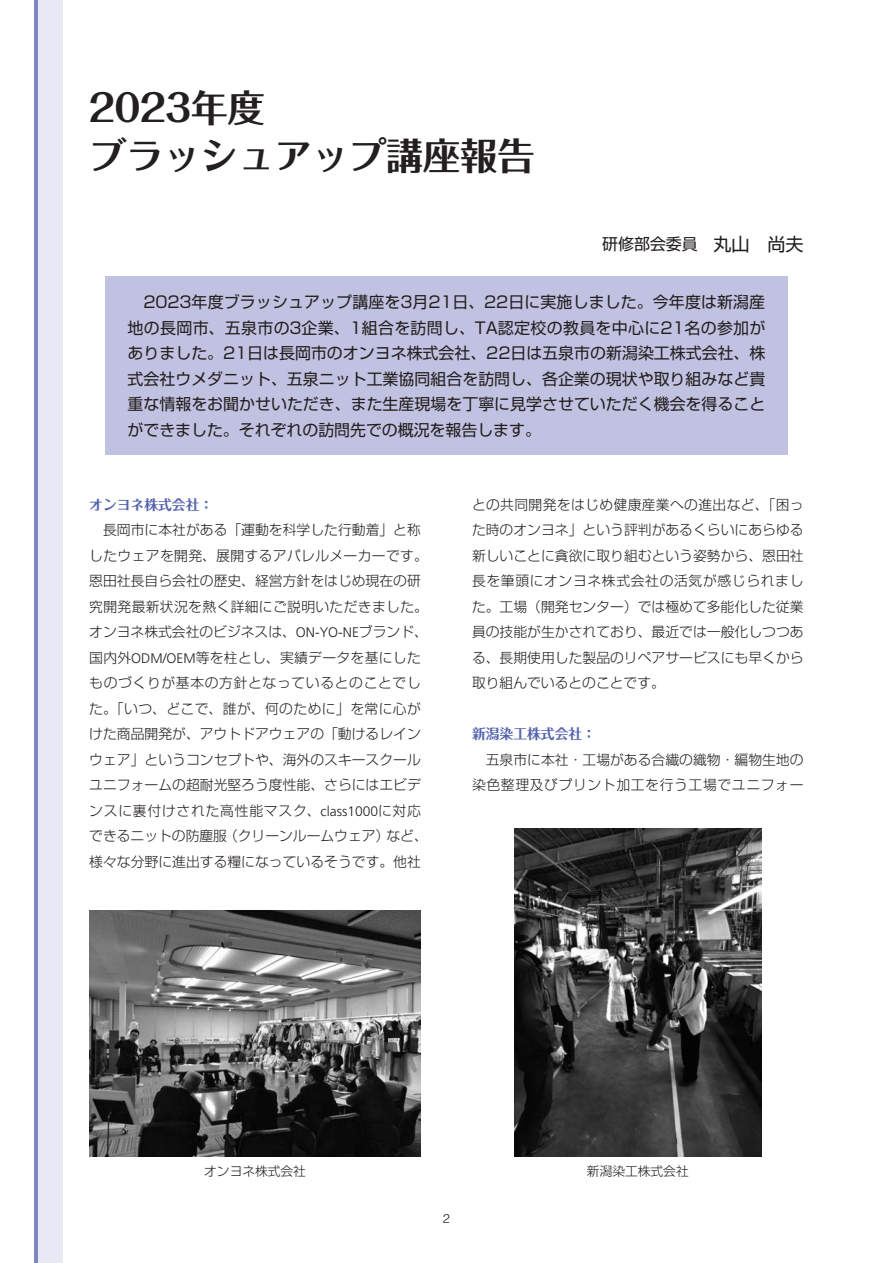
<style>
.page{position:relative;width:893px;height:1263px;background:#fff}
.page>*{position:absolute;margin:0;border:0;box-sizing:border-box;transform-origin:0 0}
.t1{font:700 37.2px/47.8px "Folk Pro";letter-spacing:-.005em;color:#231f20}
.t2{font:15.9px/25.5px "Shin Go Pr 6";letter-spacing:-.005em;color:#231f20;text-align:justify}
.t3{font:15.9px "Shin Go Pro";letter-spacing:-.005em;color:#231f20}
.t4{font:300 13.8px/25.5px "Shin Go Pro";color:#231f20}
.t5{font:300 13.8px/25.5px "Shin Go Pro";letter-spacing:.045em;color:#231f20}
.t6{font:700 13.8px "Folk Pro";letter-spacing:-.005em;color:#5564ae}
.t7{font:300 12.75px "Shin Go Pro";letter-spacing:-.005em;color:#231f20}
.t8{font:300 12.75px "Helvetica LT Std";color:#231f20}
.s1{font-size:18px}
.s2{font-family:"Frutiger LT Std"}
</style>
<div class="page">
<div style="left:38px;top:0;width:817px;height:1263px;background:#e8e9f4"></div>
<div style="left:64px;top:0;width:765px;height:1263px;background:#fff"></div>
<div style="left:804px;top:0;width:89px;height:1263px;background:#fff"></div>
<div style="left:105px;top:276px;width:683px;height:179px;background:#c1c2e1"></div>
<img style="left:89px;top:910px;width:332px;height:247px">
<img style="left:515px;top:828px;width:246px;height:329px">
<h1 class="t1" style="left:89px;top:79px;width:447px">2023年度<br>ブラッシュアップ講座報告</h1>
<p class="t3" style="left:602px;top:231px;width:203px">研修部会委員　<span class="s1">丸山　尚夫</span></p>
<p class="t2" style="left:128px;top:288px;width:639px">　2023年度ブラッシュアップ講座を3月21日、22日に実施しました。今年度は新潟産地の長岡市、五泉市の3企業、1組合を訪問し、TA認定校の教員を中心に21名の参加がありました。21日は長岡市のオンヨネ株式会社、22日は五泉市の新潟染工株式会社、株式会社ウメダニット、五泉ニット工業協同組合を訪問し、各企業の現状や取り組みなど貴重な情報をお聞かせいただき、また生産現場を丁寧に見学させていただく機会を得ることができました。それぞれの訪問先での概況を報告します。</p>
<p class="t6" style="left:89px;top:493px;width:126px">オンヨネ株式会社：</p>
<p class="t4" style="left:89px;top:515px;width:340px">　長岡市に本社がある「運動を科学した行動着」と称したウェアを開発、展開するアパレルメーカーです。恩田社長自ら会社の歴史、経営方針をはじめ現在の研究開発最新状況を熱く詳細にご説明いただきました。オンヨネ株式会社のビジネスは、<span class="s2">ON-YO-NE</span>ブランド、国内外<span class="s2">ODM/OEM</span>等を柱とし、実績データを基にしたものづくりが基本の方針となっているとのことでした。「いつ、どこで、誰が、何のために」を常に心がけた商品開発が、アウトドアウェアの「動けるレインウェア」というコンセプトや、海外のスキースクールユニフォームの超耐光堅ろう度性能、さらにはエビデンスに裏付けされた高性能マスク、<span class="s2">class1000</span>に対応できるニットの防塵服（クリーンルームウェア）など、様々な分野に進出する糧になっているそうです。他社</p>
<p class="t4" style="left:472px;top:490px;width:333px;text-align:justify">との共同開発をはじめ健康産業への進出など、「困った時のオンヨネ」という評判があるくらいにあらゆる新しいことに貪欲に取り組むという姿勢から、恩田社長を筆頭にオンヨネ株式会社の活気が感じられました。工場（開発センター）では極めて多能化した従業員の技能が生かされており、最近では一般化しつつある、長期使用した製品のリペアサービスにも早くから取り組んでいるとのことです。</p>
<p class="t6" style="left:472px;top:722px;width:126px">新潟染工株式会社：</p>
<p class="t5" style="left:472px;top:745px;width:333px">　五泉市に本社・工場がある合繊の織物・編物生地の染色整理及びプリント加工を行う工場でユニフォー</p>
<p class="t7" style="left:204px;top:1161px;width:103px">オンヨネ株式会社</p>
<p class="t7" style="left:587px;top:1161px;width:103px">新潟染工株式会社</p>
<p class="t8" style="left:443px;top:1210px;width:9px">2</p>
</div>
